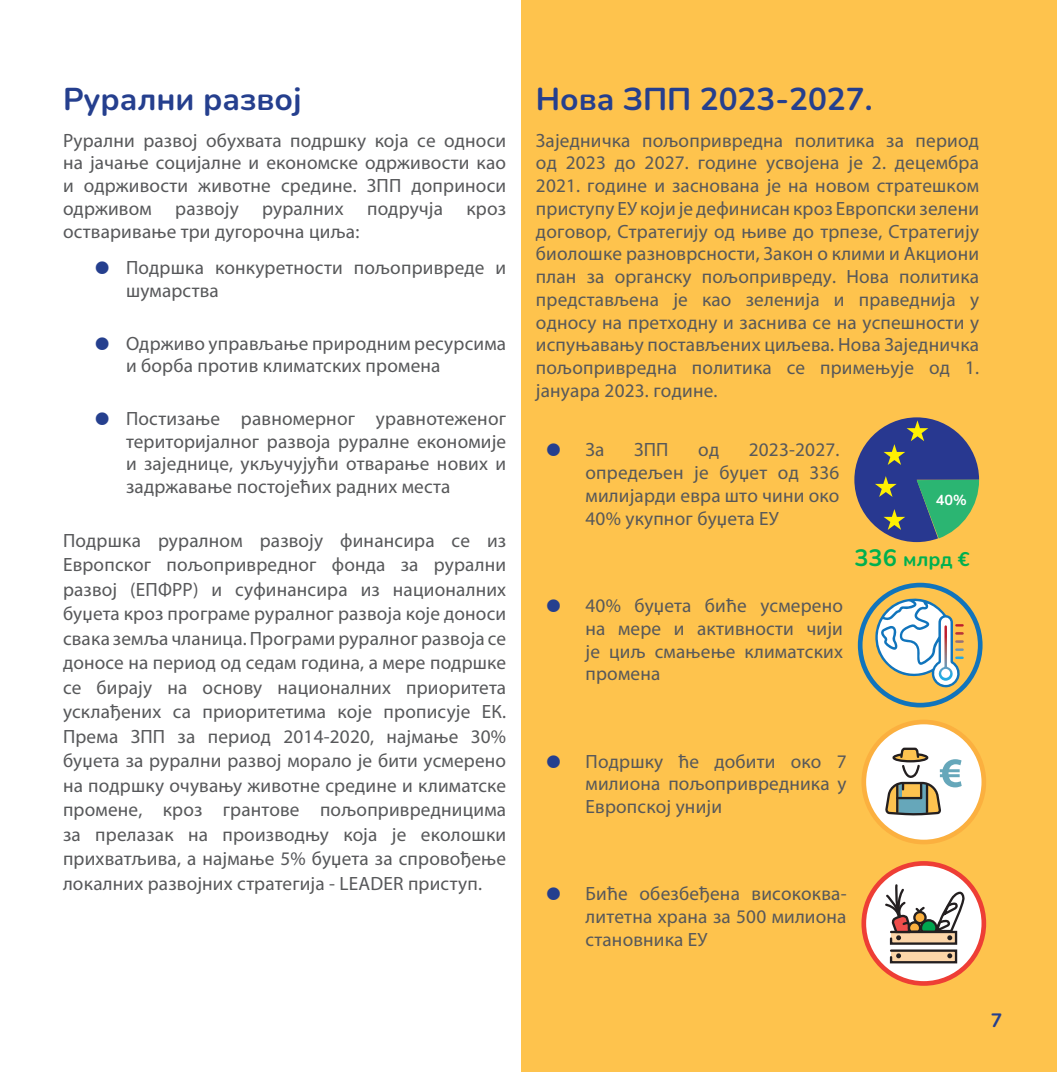
<style>
.page{position:relative;width:1057px;height:1072px;background:#fff}
.page>*{position:absolute;margin:0;border:0;box-sizing:border-box;transform-origin:0 0}
.t1{font:700 31.5px "Nunito";color:#253f8e}
.t2{font:700 19.6px "Nunito";color:#00b050}
.t3{font:19.25px/22.8px "Myriad Pro";letter-spacing:.01em;color:#57585a;text-align:justify}
.t4{font:700 19.25px "Nunito";color:#253f8e}
.t5{font:700 14.35px "Nunito";color:#fff}
.s1{font-size:23.62px}
</style>
<div class="page">
<div style="left:521px;top:0;width:536px;height:1071px;background:#fec34d"></div>
<div style="left:858px;top:582px;width:124px;height:125px;border:5px solid #1074bc;border-radius:50%"></div>
<svg style="left:875px;top:596px;width:88px;height:92px"></svg>
<div style="left:941px;top:669px;width:9px;height:9px;background:#fff;border-radius:50%"></div>
<div style="left:863px;top:722px;width:120px;height:120px;background:#fff;border-radius:50%"></div>
<div style="left:861px;top:719px;width:125px;height:125px;border:5px solid #fbb03f;border-radius:50%"></div>
<svg style="left:886px;top:747px;width:75px;height:69px"></svg>
<svg style="left:854px;top:417px;width:125px;height:125px"></svg>
<svg style="left:863px;top:863px;width:120px;height:120px;fill:#fff"></svg>
<div style="left:861px;top:861px;width:125px;height:124px;border:5px solid #ee3e35;border-radius:50%"></div>
<svg style="left:884px;top:883px;width:82px;height:81px"></svg>
<h1 class="t1" style="left:63px;top:77px;width:240px">Рурални развој</h1>
<p class="t3" style="left:63px;top:129px;width:445px">Рурални развој обухвата подршку која се односи на јачање социјалне и економске одрживости као и одрживости животне средине. ЗПП доприноси одрживом развоју руралних подручја кроз остваривање три дугорочна циља:</p>
<p class="t3" style="left:126px;top:257px;width:381px">Подршка конкуретности пољопривреде и шумарства</p>
<p class="t3" style="left:126px;top:332px;width:381px">Одрживо управљање природним ресурсима и борба против климатских промена</p>
<p class="t3" style="left:126px;top:407px;width:382px">Постизање равномерног уравнотеженог територијалног развоја руралне економије и заједнице, укључујући отварање нових и задржавање постојећих радних места</p>
<p class="t3" style="left:63px;top:528px;width:445px;line-height:24.5px">Подршка руралном развоју финансира се из Европског пољопривредног фонда за рурални развој (ЕПФРР) и суфинансира из националних буџета кроз програме руралног развоја које доноси свака земља чланица. Програми руралног развоја се доносе на период од седам година, а мере подршке се бирају на основу националних приоритета усклађених са приоритетима које прописује ЕК.<br>Према ЗПП за период 2014-2020, најмање 30% буџета за рурални развој морало је бити усмерено на подршку очувању животне средине и климатске промене, кроз грантове пољопривредницима за прелазак на производњу која је еколошки прихватљива, а најмање 5% буџета за спровођење локалних развојних стратегија - LEADER приступ.</p>
<h1 class="t1" style="left:536px;top:77px;width:338px">Нова ЗПП 2023-2027.</h1>
<p class="t3" style="left:536px;top:129px;width:445px">Заједничка пољопривредна политика за период од 2023 до 2027. године усвојена је 2. децембра 2021. године и заснована је на новом стратешком приступу ЕУ који је дефинисан кроз Европски зелени договор, Стратегију од њиве до трпезе, Стратегију биолошке разноврсности, Закон о клими и Акциони план за органску пољопривреду. Нова политика представљена је као зеленија и праведнија у односу на претходну и заснива се на успешности у испуњавању постављених циљева. Нова Заједничка пољопривредна политика се примењује од 1. јануара 2023. године.</p>
<p class="t3" style="left:585px;top:439px;width:20px">За</p>
<p class="t3" style="left:634px;top:439px;width:36px">ЗПП</p>
<p class="t3" style="left:698px;top:439px;width:22px">од</p>
<p class="t3" style="left:585px;top:439px;width:255px;text-indent:163px">2023-2027. опредељен је буџет од 336 милијарди евра што чини око 40% укупног буџета ЕУ</p>
<p class="t3" style="left:585px;top:594px;width:259px">40% буџета биће усмерено на мере и активности чији је циљ смањење климатских промена</p>
<p class="t5" style="left:936px;top:490px;width:32px">40%</p>
<p class="t2" style="left:854px;top:545px;width:117px"><span class="s1">336</span> млрд €</p>
<p class="t3" style="left:585px;top:750px;width:262px">Подршку ће добити око 7 милиона пољопривредника у Европској унији</p>
<p class="t3" style="left:585px;top:882px;width:262px">Биће обезбеђена висококва&shy;литетна храна за 500 милиона становника ЕУ</p>
<p class="t4" style="left:990px;top:1006px;width:13px">7</p>
</div>
